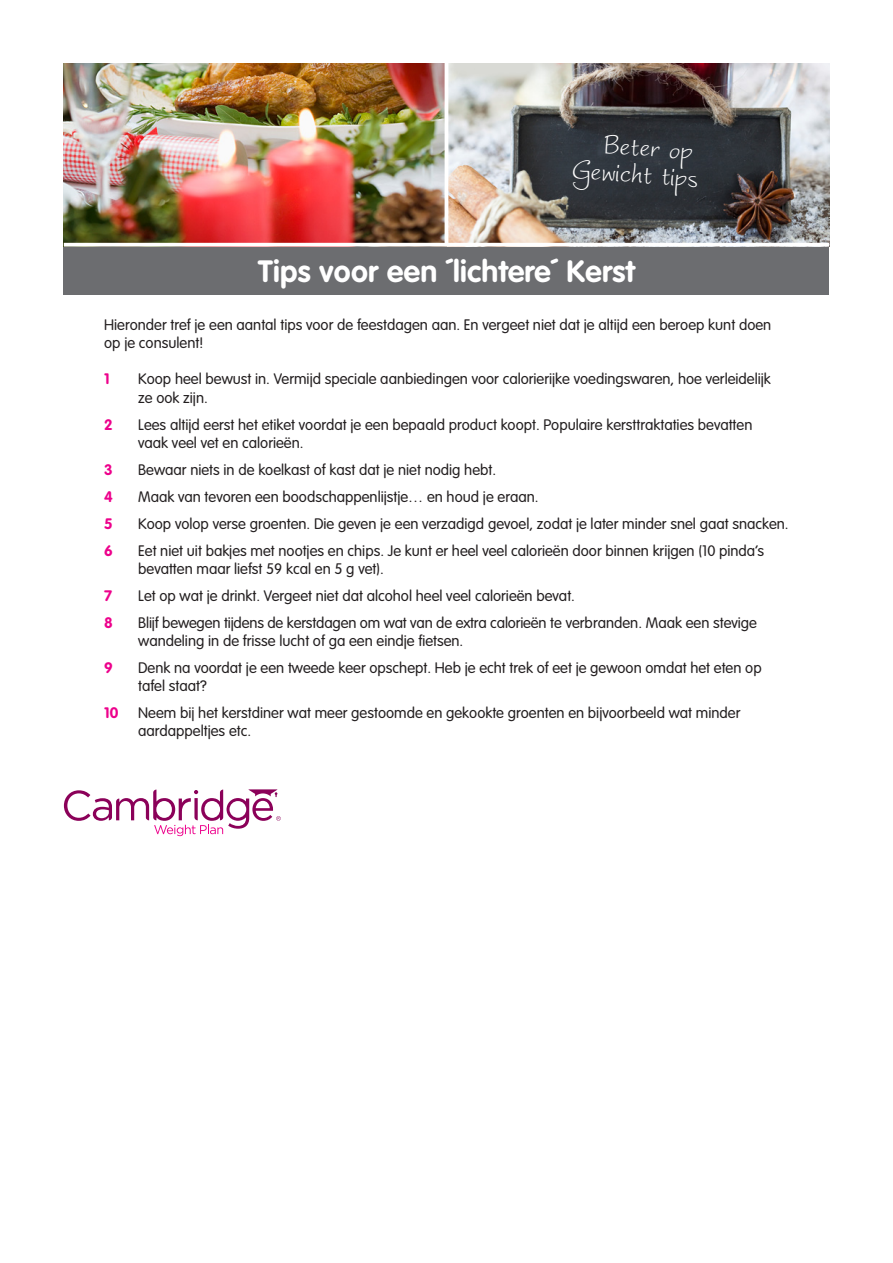
<style>
.page{position:relative;width:893px;height:1263px;background:#fff}
.page>*{position:absolute;margin:0;border:0;box-sizing:border-box;transform-origin:0 0}
.t1{font:36px "Worstveld Sling";color:#fff}
.t2{font:700 30.45px "VAG Rounded Std";letter-spacing:.01em;color:#fff}
.t3{font:300 15px/18px "VAG Rounded Std";color:#231f20}
.t4{font:700 15px "VAG Rounded Std";color:#ed028c}
</style>
<div class="page">
<img style="left:64px;top:64px;width:765px;height:179px">
<svg style="left:64px;top:789px;width:217px;height:47px"></svg>
<hr style="left:445px;top:56px;width:3px;height:189px;background:#fff">
<div style="left:64px;top:247px;width:765px;height:47px;background:#6c6d70"></div>
<svg style="left:64px;top:246px;width:765px;height:1px"></svg>
<p class="t1" style="left:605px;top:126px;width:92px;rotate:4deg">Beter op</p>
<p class="t1" style="left:573px;top:151px;width:128px;rotate:4deg">Gewicht tips</p>
<p class="t2" style="left:258px;top:254px;width:378px">Tips voor een ´lichtere´ Kerst</p>
<p class="t3" style="left:104px;top:317px;width:669px">Hieronder tref je een aantal tips voor de feestdagen aan. En vergeet niet dat je altijd een beroep kunt doen op je consulent!</p>
<p class="t4" style="left:104px;top:370px;width:7px">1</p>
<p class="t3" style="left:138px;top:371px;width:634px">Koop heel bewust in. Vermijd speciale aanbiedingen voor calorierijke voedingswaren, hoe verleidelijk ze ook zijn.</p>
<p class="t4" style="left:104px;top:415px;width:10px">2</p>
<p class="t3" style="left:138px;top:416px;width:616px">Lees altijd eerst het etiket voordat je een bepaald product koopt. Populaire kersttraktaties bevatten vaak veel vet en calorieën.</p>
<p class="t4" style="left:104px;top:460px;width:10px">3</p>
<p class="t3" style="left:138px;top:461px;width:359px">Bewaar niets in de koelkast of kast dat je niet nodig hebt.</p>
<p class="t4" style="left:104px;top:487px;width:10px">4</p>
<p class="t3" style="left:138px;top:488px;width:402px">Maak van tevoren een boodschappenlijstje… en houd je eraan.</p>
<p class="t4" style="left:104px;top:514px;width:10px">5</p>
<p class="t3" style="left:138px;top:515px;width:652px">Koop volop verse groenten. Die geven je een verzadigd gevoel, zodat je later minder snel gaat snacken.</p>
<p class="t4" style="left:104px;top:541px;width:10px">6</p>
<p class="t3" style="left:138px;top:542px;width:627px">Eet niet uit bakjes met nootjes en chips. Je kunt er heel veel calorieën door binnen krijgen (10 pinda’s bevatten maar liefst 59 kcal en 5 g vet).</p>
<p class="t4" style="left:104px;top:586px;width:10px">7</p>
<p class="t3" style="left:138px;top:587px;width:438px">Let op wat je drinkt. Vergeet niet dat alcohol heel veel calorieën bevat.</p>
<p class="t4" style="left:104px;top:613px;width:10px">8</p>
<p class="t3" style="left:138px;top:614px;width:620px">Blijf bewegen tijdens de kerstdagen om wat van de extra calorieën te verbranden. Maak een stevige wandeling in de frisse lucht of ga een eindje fietsen.</p>
<p class="t4" style="left:104px;top:658px;width:10px">9</p>
<p class="t3" style="left:138px;top:659px;width:625px">Denk na voordat je een tweede keer opschept. Heb je echt trek of eet je gewoon omdat het eten op tafel staat?</p>
<p class="t4" style="left:104px;top:703px;width:16px">10</p>
<p class="t3" style="left:138px;top:704px;width:604px">Neem bij het kerstdiner wat meer gestoomde en gekookte groenten en bijvoorbeeld wat minder aardappeltjes etc.</p>
</div>
